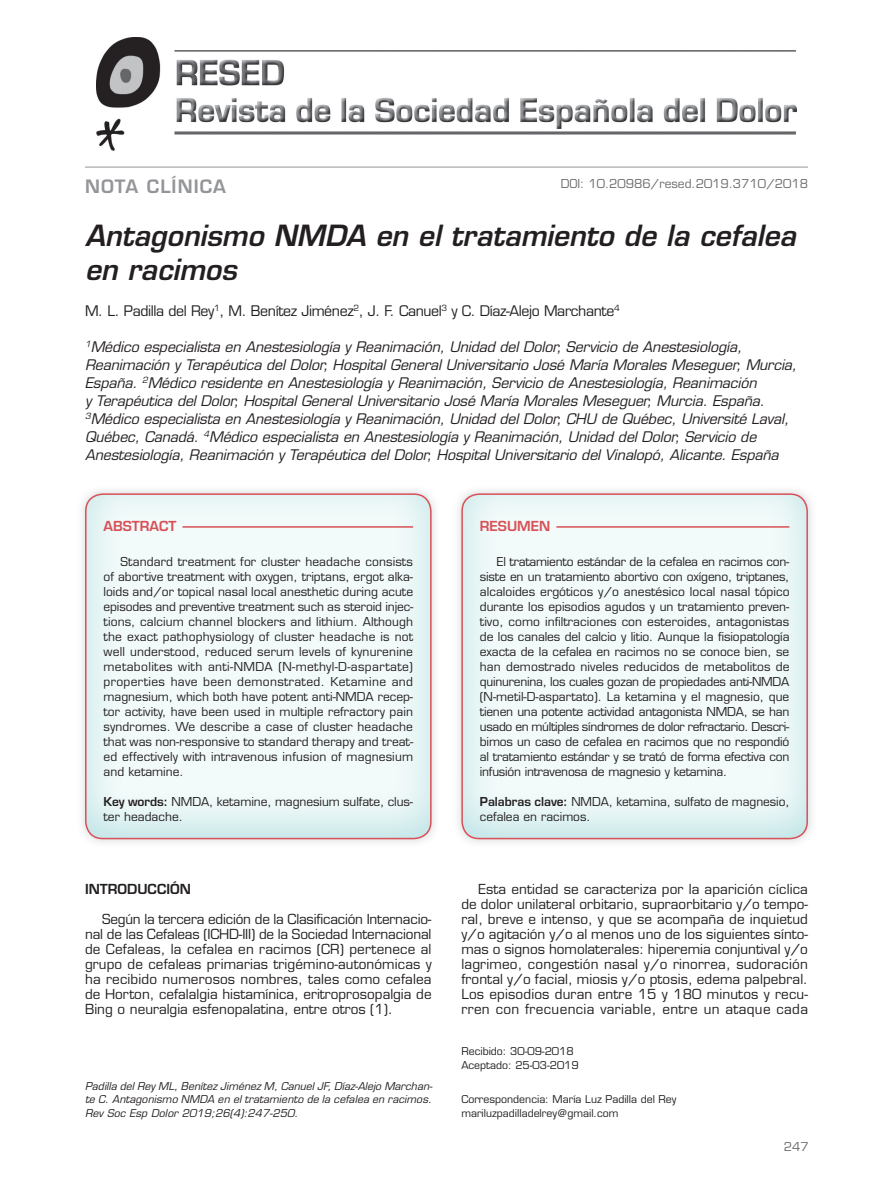
<style>
.page{position:relative;width:893px;height:1191px;background:#fff}
.page>*{position:absolute;margin:0;border:0;box-sizing:border-box;transform-origin:0 0}
.t1{font:italic 600 28.5px/34.2px "Eurostile LT Std";color:#231f20}
.t2{font:600 18px "Eurostile LT Std";letter-spacing:.06em;color:#939598}
.t3{font:italic 14.25px/18px "Eurostile LT Std";letter-spacing:-.01em;color:#231f20}
.t4{font:14.25px "Eurostile LT Std";letter-spacing:-.025em;color:#231f20}
.t5{font:13.5px/15px "Eurostile LT Std";letter-spacing:.005em;color:#231f20;text-align:justify}
.t6{font:600 13.5px "Eurostile LT Std";color:#d75157}
.t7{font:600 13.5px "Eurostile LT Std";color:#231f20}
.t8{font:12px/15px "Eurostile LT Std";color:#231f20;text-align:justify}
.t9{font:12px "Eurostile LT Std";color:#6c6d70}
.t10{font:italic 10.5px/13.5px "Eurostile LT Std";letter-spacing:.01em;color:#231f20;text-align:justify}
.t11{font:10.5px/13.5px "Eurostile LT Std";color:#231f20}
.s1{font-weight:600}
</style>
<div class="page">
<img style="left:86px;top:494px;width:345px;height:344px">
<hr style="left:182px;top:526px;width:231px;height:1px;background:#d75157">
<div style="left:85px;top:493px;width:347px;height:346px;border:2px solid #d75157;border-radius:17px"></div>
<img style="left:462px;top:494px;width:345px;height:344px">
<hr style="left:556px;top:526px;width:233px;height:1px;background:#d75157">
<div style="left:461px;top:493px;width:347px;height:346px;border:2px solid #d75157;border-radius:17px"></div>
<hr style="left:85px;top:167px;width:723px;height:1px;background:#939598">
<img style="left:96px;top:37px;width:701px;height:114px">
<h2 class="t2" style="left:85px;top:175px;width:143px">NOTA CLÍNICA</h2>
<p class="t9" style="left:561px;top:176px;width:249px">DOI: 10.20986/resed.2019.3710/2018</p>
<h1 class="t1" style="left:85px;top:218px;width:712px">Antagonismo NMDA en el tratamiento de la cefalea en racimos</h1>
<p class="t4" style="left:85px;top:302px;width:536px">M. L. Padilla del Rey<sup>1</sup>, M. Benítez Jiménez<sup>2</sup>, J. F. Canuel<sup>3</sup> y C. Díaz-Alejo Marchante<sup>4</sup></p>
<p class="t3" style="left:85px;top:338px;width:713px"><sup>1</sup>Médico especialista en Anestesiología y Reanimación, Unidad del Dolor, Servicio de Anestesiología, Reanimación y Terapéutica del Dolor, Hospital General Universitario José María Morales Meseguer, Murcia, España. <sup>2</sup>Médico residente en Anestesiología y Reanimación, Servicio de Anestesiología, Reanimación<br>y Terapéutica del Dolor, Hospital General Universitario José María Morales Meseguer, Murcia. España.<br><sup>3</sup>Médico especialista en Anestesiología y Reanimación, Unidad del Dolor, CHU de Québec, Université Laval, Québec, Canadá. <sup>4</sup>Médico especialista en Anestesiología y Reanimación, Unidad del Dolor, Servicio de Anestesiología, Reanimación y Terapéutica del Dolor, Hospital Universitario del Vinalopó, Alicante. España</p>
<p class="t6" style="left:104px;top:518px;width:74px">ABSTRACT</p>
<p class="t8" style="left:104px;top:554px;width:311px;text-indent:17px">Standard treatment for cluster headache consists of abortive treatment with oxygen, triptans, ergot alka&shy;loids and/or topical nasal local anesthetic during acute episodes and preventive treatment such as steroid injec&shy;tions, calcium channel blockers and lithium. Although the exact pathophysiology of cluster headache is not well understood, reduced serum levels of kynurenine metabolites with anti-NMDA (N-methyl-D-aspartate) properties have been demonstrated. Ketamine and magnesium, which both have potent anti-NMDA recep&shy;tor activity, have been used in multiple refractory pain syndromes. We describe a case of cluster headache that was non-responsive to standard therapy and treat&shy;ed effectively with intravenous infusion of magnesium and ketamine.</p>
<p class="t8" style="left:104px;top:794px;width:311px"><span class="s1">Key words:</span> NMDA, ketamine, magnesium sulfate, clus&shy;ter headache.</p>
<p class="t7" style="left:85px;top:881px;width:107px">INTRODUCCIÓN</p>
<p class="t5" style="left:85px;top:912px;width:348px;text-indent:17px">Según la tercera edición de la Clasificación Internacio&shy;nal de las Cefaleas (ICHD-III) de la Sociedad Internacional de Cefaleas, la cefalea en racimos (CR) pertenece al grupo de cefaleas primarias trigémino-autonómicas y ha recibido numerosos nombres, tales como cefalea de Horton, cefalalgia histamínica, eritroprosopalgia de Bing o neuralgia esfenopalatina, entre otros (1).</p>
<p class="t10" style="left:85px;top:1079px;width:349px">Padilla del Rey ML, Benítez Jiménez M, Canuel JF, Díaz-Alejo Marchan&shy;te C. Antagonismo NMDA en el tratamiento de la cefalea en racimos.<br>Rev Soc Esp Dolor 2019;26(4):247-250.</p>
<p class="t6" style="left:480px;top:518px;width:72px">RESUMEN</p>
<p class="t8" style="left:480px;top:554px;width:311px;text-indent:17px">El tratamiento estándar de la cefalea en racimos con&shy;siste en un tratamiento abortivo con oxígeno, triptanes, alcaloides ergóticos y/o anestésico local nasal tópico durante los episodios agudos y un tratamiento preven&shy;tivo, como infiltraciones con esteroides, antagonistas de los canales del calcio y litio. Aunque la fisiopatología exacta de la cefalea en racimos no se conoce bien, se han demostrado niveles reducidos de metabolitos de quinurenina, los cuales gozan de propiedades anti-NMDA (N-metil-D-aspartato). La ketamina y el magnesio, que tienen una potente actividad antagonista NMDA, se han usado en múltiples síndromes de dolor refractario. Descri&shy;bimos un caso de cefalea en racimos que no respondió al tratamiento estándar y se trató de forma efectiva con infusión intravenosa de magnesio y ketamina.</p>
<p class="t8" style="left:480px;top:794px;width:311px"><span class="s1">Palabras clave:</span> NMDA, ketamina, sulfato de magnesio, cefalea en racimos.</p>
<p class="t5" style="left:461px;top:882px;width:348px;text-indent:17px">Esta entidad se caracteriza por la aparición cíclica de dolor unilateral orbitario, supraorbitario y/o tempo&shy;ral, breve e intenso, y que se acompaña de inquietud y/o agitación y/o al menos uno de los siguientes sínto&shy;mas o signos homolaterales: hiperemia conjuntival y/o lagrimeo, congestión nasal y/o rinorrea, sudoración frontal y/o facial, miosis y/o ptosis, edema palpebral.<br>Los episodios duran entre 15 y 180 minutos y recu&shy;rren con frecuencia variable, entre un ataque cada</p>
<p class="t11" style="left:461px;top:1044px;width:119px">Recibido: 30-09-2018<br>Aceptado: 25-03-2019</p>
<p class="t11" style="left:461px;top:1092px;width:217px">Correspondencia: María Luz Padilla del Rey mariluzpadilladelrey@gmail.com</p>
<p class="t9" style="left:784px;top:1139px;width:26px">247</p>
</div>
